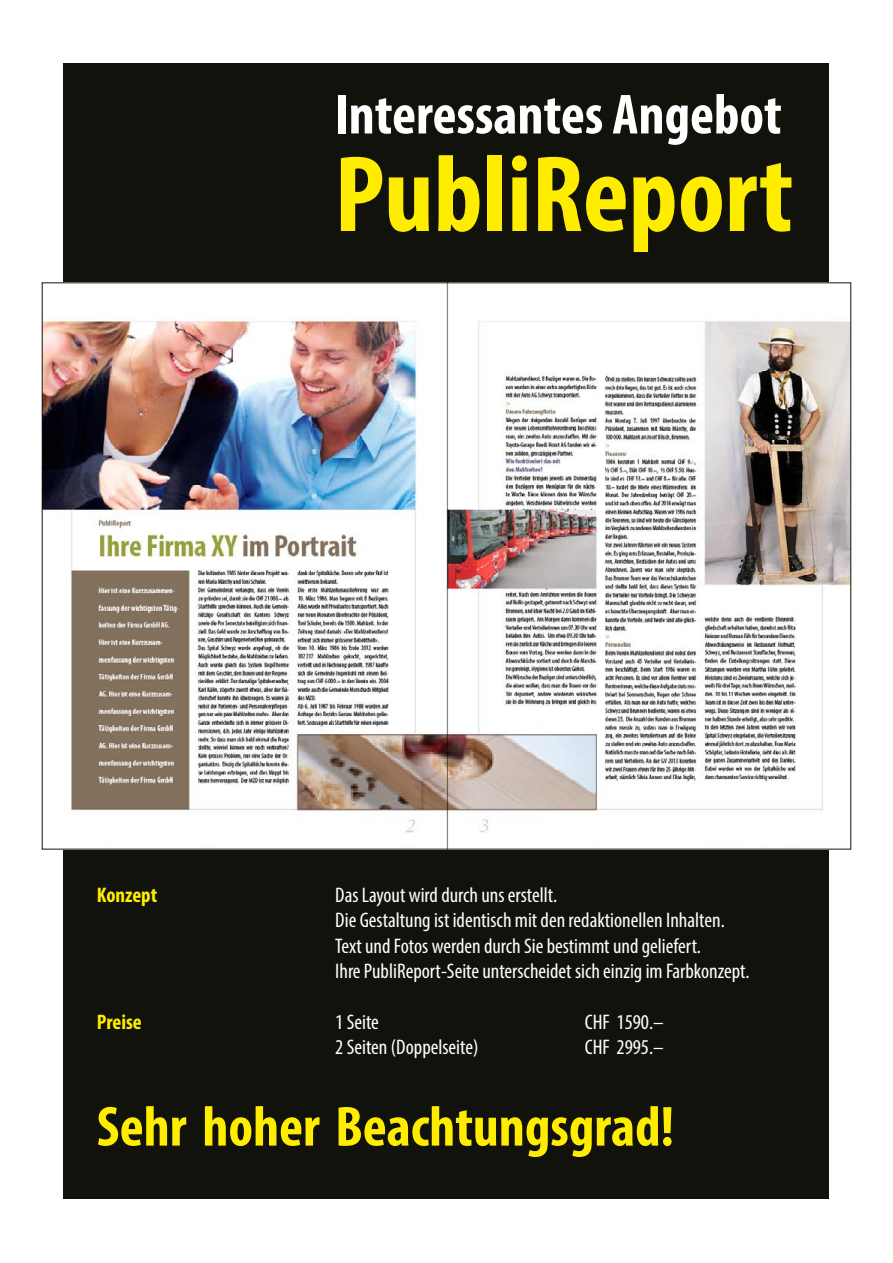
<style>
.page{position:relative;width:893px;height:1263px;background:#fff}
.page>*{position:absolute;margin:0;border:0;box-sizing:border-box;transform-origin:0 0}
.t1{font:700 condensed 109.5px "Myriad Pro";color:#ffed00}
.t2{font:700 condensed 57px "Myriad Pro";color:#ffed00}
.t3{font:700 condensed 57px "Myriad Pro";color:#fff}
.t4{font:condensed 21.15px/25.3px "Myriad Pro";color:#fff}
.t5{font:700 condensed 21.15px "Myriad Pro";color:#ffed00}
</style>
<div class="page">
<div style="left:64px;top:64px;width:765px;height:1135px;background:#12120d"></div>
<img style="left:44px;top:284px;width:805px;height:563px">
<h2 class="t3" style="left:334px;top:79px;width:449px">Interessantes Angebot</h2>
<h1 class="t1" style="left:334px;top:126px;width:460px">PubliReport</h1>
<p class="t5" style="left:97px;top:881px;width:62px">Konzept</p>
<p class="t4" style="left:335px;top:882px;width:416px">Das Layout wird durch uns erstellt.<br>Die Gestaltung ist identisch mit den redaktionellen Inhalten.<br>Text und Fotos werden durch Sie bestimmt und geliefert.<br>Ihre PubliReport-Seite unterscheidet sich einzig im Farbkonzept.</p>
<p class="t5" style="left:97px;top:1008px;width:47px">Preise</p>
<p class="t4" style="left:335px;top:1009px;width:45px">1 Seite</p>
<p class="t4" style="left:585px;top:1009px;width:80px">CHF 1590.–</p>
<p class="t4" style="left:335px;top:1034px;width:145px">2 Seiten (Doppelseite)</p>
<p class="t4" style="left:585px;top:1034px;width:80px">CHF 2995.–</p>
<h2 class="t2" style="left:97px;top:1091px;width:579px">Sehr hoher Beachtungsgrad!</h2>
</div>
